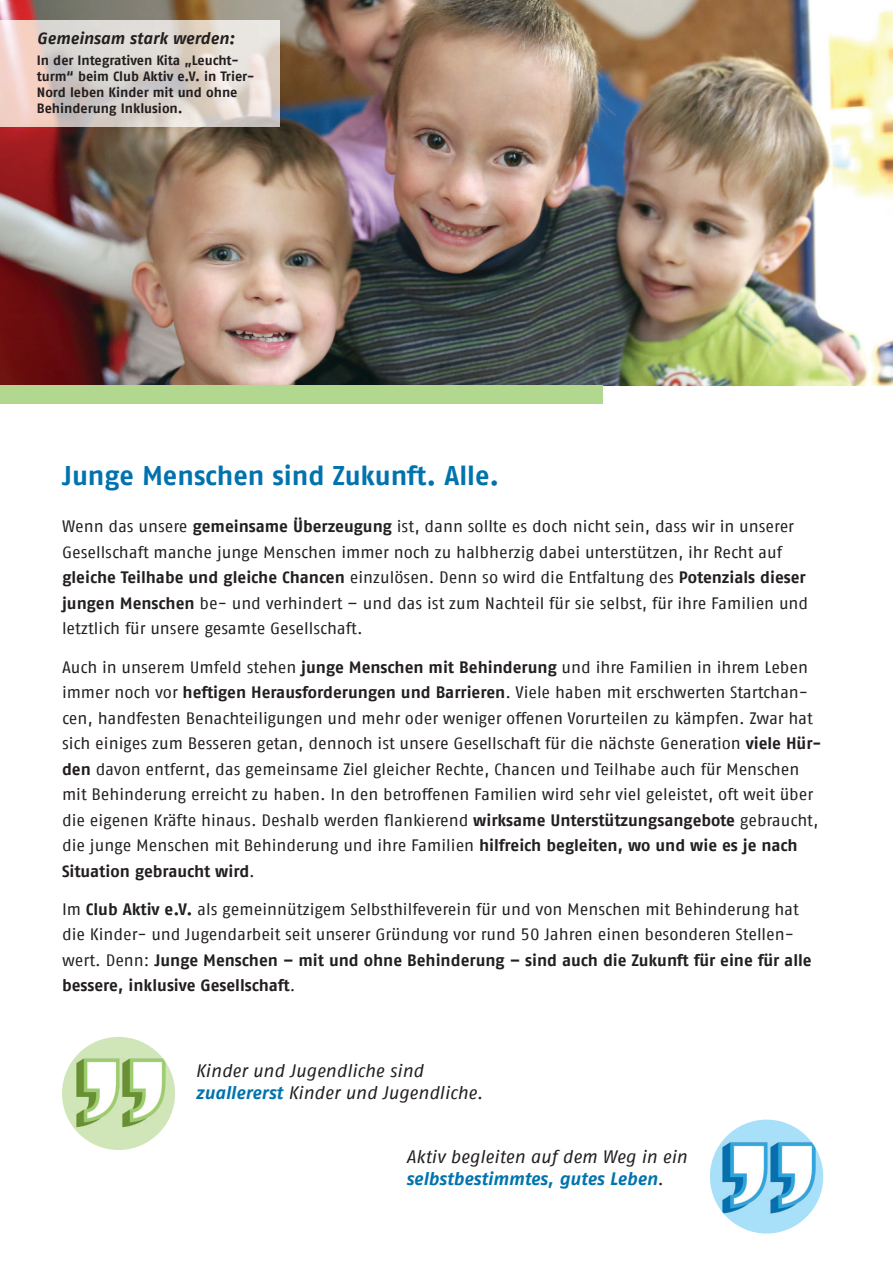
<style>
.page{position:relative;width:893px;height:1263px;background:#fff}
.page>*{position:absolute;margin:0;border:0;box-sizing:border-box;transform-origin:0 0}
.t1{font:700 27px "Fago Offc";letter-spacing:-.005em;color:#0073ae}
.t2{font:italic 18px/21.6px "Fago Offc";color:#231f20}
.t3{font:16.5px/25.5px "Fago Offc";letter-spacing:-.005em;color:#231f20}
.t4{font:italic 700 16.5px "Fago Offc";color:#231f20}
.t5{font:700 13.5px/16.2px "Fago Offc";letter-spacing:-.005em;color:#231f20}
.s1{font-weight:700}
.s2{font-weight:700;color:#0073ae}
</style>
<div class="page">
<img style="left:710px;top:1119px;width:113px;height:114px;border-radius:57px">
<img style="left:62px;top:1037px;width:113px;height:113px;border-radius:57px">
<img style="left:0;top:0;width:893px;height:386px">
<div style="left:0;top:386px;width:602px;height:18px;background:#b2d78e"></div>
<img style="left:0;top:20px;width:279px;height:107px">
<p class="t4" style="left:37px;top:29px;width:199px">Gemeinsam stark werden:</p>
<p class="t5" style="left:37px;top:52px;width:219px">In der Integrativen Kita „Leucht&shy;turm“ beim Club Aktiv e.V. in Trier-<br>Nord leben Kinder mit und ohne<br>Behinderung Inklusion.</p>
<h1 class="t1" style="left:62px;top:460px;width:439px">Junge Menschen sind Zukunft. Alle.</h1>
<p class="t3" style="left:62px;top:514px;width:748px">Wenn das unsere <span class="s1">gemeinsame Überzeugung</span> ist, dann sollte es doch nicht sein, dass wir in unserer Gesellschaft manche junge Menschen immer noch zu halbherzig dabei unterstützen, ihr Recht auf <span class="s1">gleiche Teilhabe und gleiche Chancen</span> einzulösen. Denn so wird die Entfaltung des <span class="s1">Potenzials dieser jungen Menschen</span> be- und verhindert – und das ist zum Nachteil für sie selbst, für ihre Familien und letztlich für unsere gesamte Gesellschaft.</p>
<p class="t3" style="left:62px;top:654px;width:761px">Auch in unserem Umfeld stehen <span class="s1">junge Menschen mit Behinderung</span> und ihre Familien in ihrem Leben immer noch vor <span class="s1">heftigen Herausforderungen und Barrieren</span>. Viele haben mit erschwerten Startchan&shy;cen, handfesten Benachteiligungen und mehr oder weniger offenen Vorurteilen zu kämpfen. Zwar hat sich einiges zum Besseren getan, dennoch ist unsere Gesellschaft für die nächste Generation <span class="s1">viele Hür&shy;den</span> davon entfernt, das gemeinsame Ziel gleicher Rechte, Chancen und Teilhabe auch für Menschen mit Behinderung erreicht zu haben. In den betroffenen Familien wird sehr viel geleistet, oft weit über die eigenen Kräfte hinaus. Deshalb werden flankierend <span class="s1">wirksame Unterstützungsangebote</span> gebraucht, die junge Menschen mit Behinderung und ihre Familien <span class="s1">hilfreich begleiten, wo und wie es je nach Situation gebraucht wird</span>.</p>
<p class="t3" style="left:62px;top:896px;width:751px">Im <span class="s1">Club Aktiv e.V.</span> als gemeinnützigem Selbsthilfeverein für und von Menschen mit Behinderung hat die Kinder- und Jugendarbeit seit unserer Gründung vor rund 50 Jahren einen besonderen Stellen&shy;wert. Denn: <span class="s1">Junge Menschen – mit und ohne Behinderung – sind auch die Zukunft für eine für alle bessere, inklusive Gesellschaft</span>.</p>
<p class="t2" style="left:196px;top:1060px;width:289px">Kinder und Jugendliche sind <span class="s2">zuallererst</span> Kinder und Jugendliche.</p>
<p class="t2" style="left:406px;top:1146px;width:283px">Aktiv begleiten auf dem Weg in ein <span class="s2">selbstbestimmtes, gutes Leben</span>.</p>
</div>
